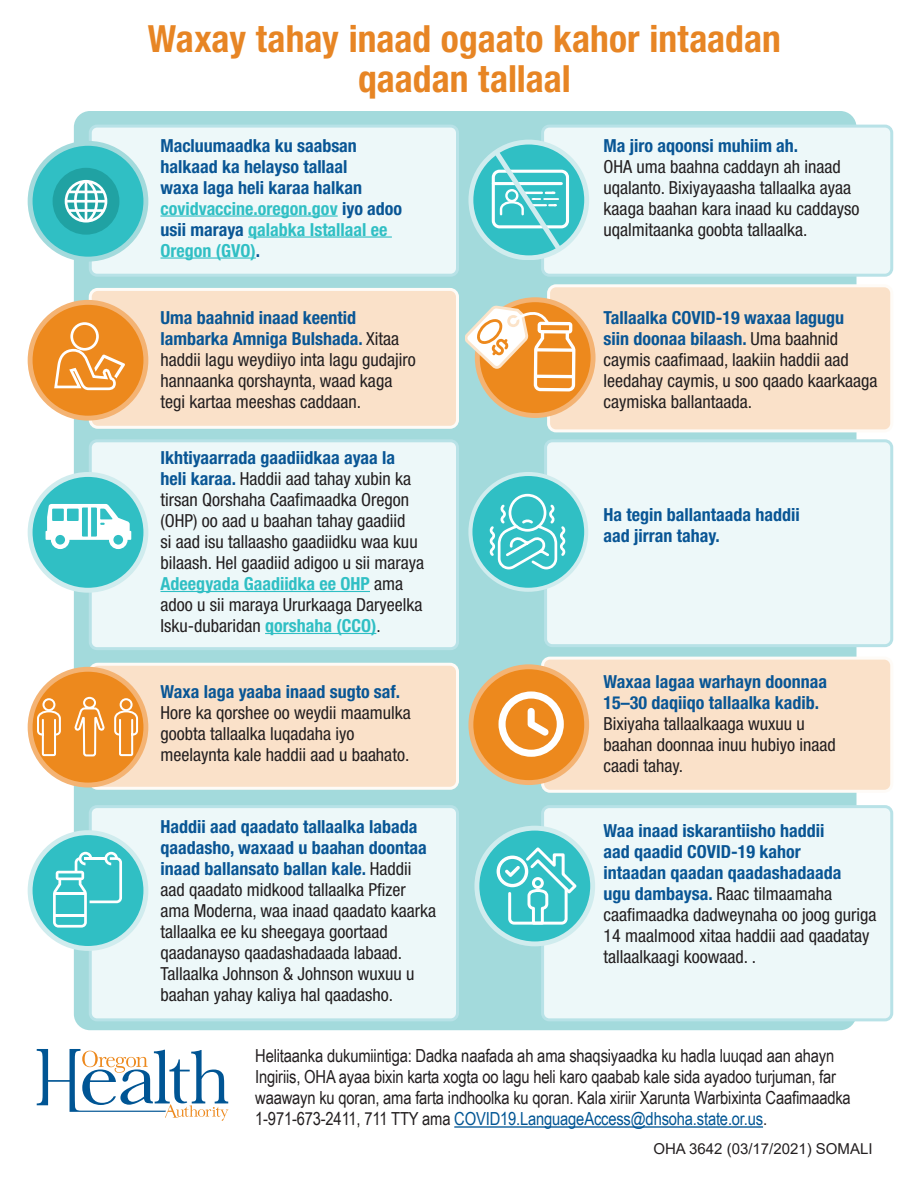
<style>
.page{position:relative;width:918px;height:1188px;background:#fff}
.page>*{position:absolute;margin:0;border:0;box-sizing:border-box;transform-origin:0 0}
.t1{font:700 condensed 37.5px "Helvetica Neue LT Std";color:#e78524}
.body{font:condensed 18px/21px "Helvetica Neue LT Std";color:#231f20}
.t2{font:18px/21px "Arial Narrow";letter-spacing:-.01em;color:#231f20}
.body-2{font:700 condensed 18px/21px "Helvetica Neue LT Std";color:#095695}
.t3{font:15px "Arial";color:#231f20}
.s1{color:#30bfc4}
.s2{font-weight:700;color:#095695}
.s3{font-weight:700;color:#30bfc4}
.s4{color:#005594}
</style>
<div class="page">
<div style="left:74px;top:111px;width:782px;height:919px;background:#a3dadc;border-radius:16px"></div>
<div style="left:90px;top:126px;width:368px;height:149px;background:#edf8f9;border-radius:7px"></div>
<div style="left:89px;top:125px;width:370px;height:152px;border:3px solid #b8e2e7;border-radius:7px"></div>
<div style="left:90px;top:289px;width:368px;height:138px;background:#fae1c9;border-radius:8px"></div>
<div style="left:89px;top:288px;width:370px;height:141px;border:3px solid #fefbf7;border-radius:8px"></div>
<div style="left:90px;top:441px;width:368px;height:208px;background:#edf8f9;border-radius:7px"></div>
<div style="left:89px;top:439px;width:370px;height:211px;border:3px solid #b8e2e7;border-radius:7px"></div>
<div style="left:90px;top:664px;width:368px;height:124px;background:#fae1c9;border-radius:8px"></div>
<div style="left:89px;top:663px;width:370px;height:127px;border:3px solid #fefbf7;border-radius:8px"></div>
<div style="left:90px;top:807px;width:368px;height:213px;background:#edf8f9;border-radius:7px"></div>
<div style="left:89px;top:805px;width:370px;height:216px;border:3px solid #b8e2e7;border-radius:7px"></div>
<div style="left:543px;top:126px;width:349px;height:149px;background:#edf8f9;border-radius:7px"></div>
<div style="left:541px;top:125px;width:352px;height:152px;border:3px solid #b8e2e7;border-radius:7px"></div>
<div style="left:549px;top:286px;width:343px;height:145px;background:#fae1c9;border-radius:8px"></div>
<div style="left:547px;top:284px;width:346px;height:148px;border:3px solid #fefbf7;border-radius:8px"></div>
<div style="left:546px;top:441px;width:346px;height:205px;background:#edf8f9;border-radius:7px"></div>
<div style="left:544px;top:439px;width:349px;height:208px;border:3px solid #b8e2e7;border-radius:7px"></div>
<div style="left:543px;top:658px;width:349px;height:133px;background:#fae1c9;border-radius:8px"></div>
<div style="left:541px;top:657px;width:352px;height:136px;border:3px solid #fefbf7;border-radius:8px"></div>
<div style="left:543px;top:807px;width:349px;height:213px;background:#edf8f9;border-radius:7px"></div>
<div style="left:541px;top:805px;width:352px;height:216px;border:3px solid #b8e2e7;border-radius:7px"></div>
<svg style="left:37px;top:1049px;width:191px;height:72px"></svg>
<hr style="left:161px;top:215px;width:177px;height:2px;background:#30bfc4">
<hr style="left:248px;top:236px;width:144px;height:2px;background:#30bfc4">
<hr style="left:161px;top:257px;width:95px;height:2px;background:#30bfc4">
<hr style="left:161px;top:591px;width:209px;height:1px;background:#30bfc4">
<hr style="left:265px;top:633px;width:111px;height:1px;background:#30bfc4">
<div style="left:28px;top:472px;width:120px;height:121px;border:5px solid #d0ecee;border-radius:50%"></div>
<div style="left:28px;top:300px;width:120px;height:121px;border:5px solid #f4b373;border-radius:50%"></div>
<svg style="left:471px;top:142px;width:116px;height:116px;fill:#30bfc4"></svg>
<div style="left:468px;top:140px;width:121px;height:120px;border:5px solid #d0ecee;border-radius:50%"></div>
<div style="left:492px;top:170px;width:77px;height:58px;border:3px solid #fff;border-radius:6px"></div>
<svg style="left:490px;top:145px;width:76px;height:111px"></svg>
<div style="left:28px;top:141px;width:120px;height:121px;border:5px solid #a3dadc;border-radius:50%"></div>
<div style="left:30px;top:669px;width:116px;height:116px;background:#ed891d;border-radius:50%"></div>
<div style="left:28px;top:667px;width:120px;height:120px;border:5px solid #f4b373;border-radius:50%"></div>
<svg style="left:36px;top:111px;width:103px;height:646px"></svg>
<div style="left:30px;top:833px;width:116px;height:115px;background:#30bfc4;border-radius:50%"></div>
<div style="left:28px;top:830px;width:120px;height:121px;border:5px solid #d0ecee;border-radius:50%"></div>
<svg style="left:53px;top:852px;width:69px;height:76px"></svg>
<svg style="left:477px;top:300px;width:116px;height:116px;fill:#ed891d"></svg>
<div style="left:475px;top:297px;width:121px;height:121px;border:5px solid #f4b373;border-radius:50%"></div>
<svg style="left:466px;top:306px;width:109px;height:85px"></svg>
<svg style="left:536px;top:348px;width:38px;height:4px"></svg>
<hr style="left:535px;top:375px;width:39px;height:3px;background:#fff">
<div style="left:471px;top:667px;width:116px;height:116px;background:#ed891d;border-radius:50%"></div>
<div style="left:468px;top:664px;width:121px;height:121px;border:5px solid #f4b373;border-radius:50%"></div>
<svg style="left:499px;top:691px;width:65px;height:66px"></svg>
<svg style="left:477px;top:828px;width:116px;height:116px;fill:#30bfc4"></svg>
<div style="left:474px;top:826px;width:121px;height:120px;border:5px solid #d0ecee;border-radius:50%"></div>
<svg style="left:496px;top:845px;width:83px;height:81px"></svg>
<svg style="left:470px;top:474px;width:116px;height:116px;fill:#30bfc4"></svg>
<div style="left:468px;top:472px;width:120px;height:120px;border:4px solid #d0ecee;border-radius:50%"></div>
<div style="left:509px;top:494px;width:37px;height:38px;border:3px solid #fff;border-radius:50%"></div>
<svg style="left:487px;top:502px;width:81px;height:69px"></svg>
<hr style="left:454px;top:1126px;width:309px;height:2px;background:#005594">
<h1 class="t1" style="left:148px;top:16px;width:635px">Waxay tahay inaad ogaato kahor intaadan</h1>
<h1 class="t1" style="left:358px;top:56px;width:214px">qaadan tallaal</h1>
<p class="body-2" style="left:161px;top:134px;width:243px">Macluumaadka ku saabsan halkaad ka helayso tallaal<br>waxa laga heli karaa halkan <span class="s1">covidvaccine.oregon.gov</span> iyo adoo usii maraya <span class="s1">qalabka Istallaal ee<br>Oregon (GVO)</span>.</p>
<p class="body-2" style="left:604px;top:134px;width:196px">Ma jiro aqoonsi muhiim ah.</p>
<p class="body" style="left:604px;top:156px;width:257px">OHA uma baahna caddayn ah inaad uqalanto. Bixiyayaasha tallaalka ayaa kaaga baahan kara inaad ku caddayso uqalmitaanka goobta tallaalka.</p>
<p class="body" style="left:161px;top:307px;width:257px"><span class="s2">Uma baahnid inaad keentid lambarka Amniga Bulshada.</span> Xitaa haddii lagu weydiiyo inta lagu gudajiro hannaanka qorshaynta, waad kaga tegi kartaa meeshas caddaan.</p>
<p class="body" style="left:604px;top:307px;width:275px"><span class="s2">Tallaalka COVID-19 waxaa lagugu<br>siin doonaa bilaash.</span> Uma baahnid caymis caafimaad, laakiin haddii aad leedahay caymis, u soo qaado kaarkaaga caymiska ballantaada.</p>
<p class="body" style="left:161px;top:447px;width:265px"><span class="s2">Ikhtiyaarrada gaadiidkaa ayaa la heli karaa.</span> Haddii aad tahay xubin ka tirsan Qorshaha Caafimaadka Oregon (OHP) oo aad u baahan tahay gaadiid<br>si aad isu tallaasho gaadiidku waa kuu bilaash. Hel gaadiid adigoo u sii maraya <span class="s3">Adeegyada Gaadiidka ee OHP</span> ama adoo u sii maraya Ururkaaga Daryeelka Isku-dubaridan <span class="s3">qorshaha (CCO)</span>.</p>
<p class="body-2" style="left:604px;top:504px;width:198px">Ha tegin ballantaada haddii aad jirran tahay.</p>
<p class="body" style="left:161px;top:681px;width:252px"><span class="s2">Waxa laga yaaba inaad sugto saf.<br></span>Hore ka qorshee oo weydii maamulka goobta tallaalka luqadaha iyo meelaynta kale haddii aad u baahato.</p>
<p class="body" style="left:604px;top:671px;width:234px"><span class="s2">Waxaa lagaa warhayn doonnaa<br>15–30 daqiiqo tallaalka kadib.<br></span>Bixiyaha tallaalkaaga wuxuu u baahan doonnaa inuu hubiyo inaad caadi tahay.</p>
<p class="body" style="left:161px;top:816px;width:277px"><span class="s2">Haddii aad qaadato tallaalka labada qaadasho, waxaad u baahan doontaa inaad ballansato ballan kale.</span> Haddii aad qaadato midkood tallaalka Pfizer ama Moderna, waa inaad qaadato kaarka tallaalka ee ku sheegaya goortaad qaadanayso qaadashadaada labaad.<br>Tallaalka Johnson &amp; Johnson wuxuu u baahan yahay kaliya hal qaadasho.</p>
<p class="body" style="left:604px;top:820px;width:274px"><span class="s2">Waa inaad iskarantiisho haddii<br>aad qaadid COVID-19 kahor<br>intaadan qaadan qaadashadaada<br>ugu dambaysa.</span> Raac tilmaamaha caafimaadka dadweynaha oo joog guriga<br>14 maalmood xitaa haddii aad qaadatay tallaalkaagi koowaad. .</p>
<p class="t2" style="left:255px;top:1045px;width:597px">Helitaanka dukumiintiga: Dadka naafada ah ama shaqsiyaadka ku hadla luuqad aan ahayn Ingiriis, OHA ayaa bixin karta xogta oo lagu heli karo qaabab kale sida ayadoo turjuman, far waawayn ku qoran, ama farta indhoolka ku qoran. Kala xiriir Xarunta Warbixinta Caafimaadka 1-971-673-2411, 711 TTY ama <span class="s4">COVID19.LanguageAccess@dhsoha.state.or.us</span>.</p>
<p class="t3" style="left:653px;top:1139px;width:221px">OHA 3642 (03/17/2021) SOMALI</p>
</div>
